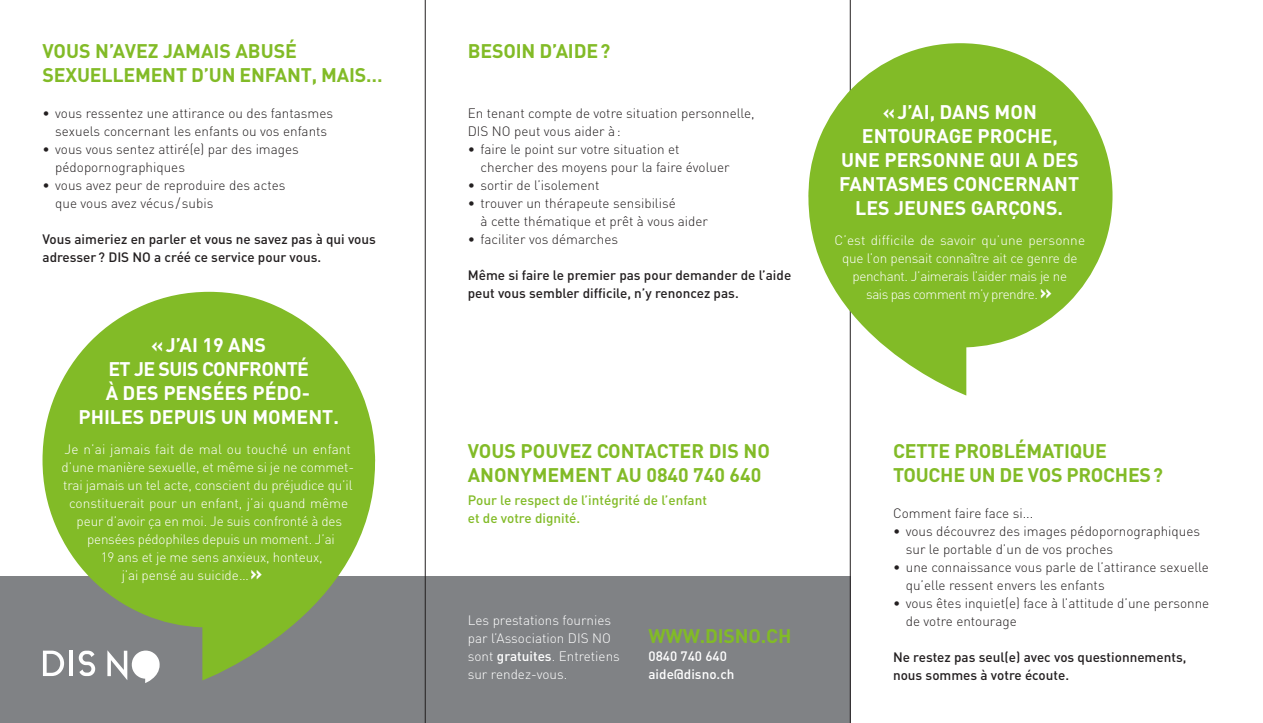
<style>
.page{position:relative;width:1263px;height:723px;background:#fff}
.page>*{position:absolute;margin:0;border:0;box-sizing:border-box;transform-origin:0 0}
.t1{font:700 19.5px/24px "DIN";letter-spacing:-.01em;color:#82bb27}
.t2{font:700 19.5px/24px "DIN";color:#fff;text-align:center}
.t3{font:300 13.5px/18px "DIN";color:#231f20}
.t4{font:300 13.5px/18px "DIN";letter-spacing:-.01em;color:#fff}
.t5{font:500 13.5px/18px "DIN";color:#231f20}
.t6{font:500 13.5px/18px "DIN";color:#82bb27}
.t7{font:500 13.5px/18px "DIN";color:#fff}
.s1{font-weight:700;font-size:19.5px}
.s2{font-weight:500}
</style>
<div class="page">
<div style="left:0;top:576px;width:850px;height:147px;background:#808285"></div>
<svg style="left:43px;top:292px;width:332px;height:388px;fill:#82bb27"></svg>
<svg style="left:43px;top:650px;width:21px;height:26px"></svg>
<hr style="left:70px;top:650px;width:3px;height:26px;background:#fff">
<svg style="left:79px;top:651px;width:16px;height:25px"></svg>
<svg style="left:107px;top:650px;width:53px;height:33px"></svg>
<hr style="left:850px;top:0;width:1px;height:723px;background:#231f20">
<svg style="left:808px;top:43px;width:304px;height:352px;fill:#82bb27"></svg>
<hr style="left:425px;top:0;width:1px;height:723px;background:#231f20">
<h1 class="t1" style="left:43px;top:39px;width:342px">VOUS N’AVEZ JAMAIS ABUSÉ<br>SEXUELLEMENT D’UN ENFANT, MAIS…</h1>
<p class="t3" style="left:43px;top:104px;width:292px;text-align:center">• vous ressentez une attirance ou des fantasmes sexuels concernant les enfants ou vos enfants</p>
<p class="t3" style="left:55px;top:140px;width:245px;text-indent:-13px">• vous vous sentez attiré(e) par des images pédopornographiques</p>
<p class="t3" style="left:55px;top:176px;width:232px;text-indent:-13px">• vous avez peur de reproduire des actes que vous avez vécus / subis</p>
<p class="t5" style="left:43px;top:230px;width:335px">Vous aimeriez en parler et vous ne savez pas à qui vous adresser? DIS NO a créé ce service pour vous.</p>
<h1 class="t2" style="left:78px;top:332px;width:262px">«J’AI 19 ANS<br>ET JE SUIS CONFRONTÉ<br>À DES PENSÉES PÉDO-<br>PHILES DEPUIS UN MOMENT.</h1>
<p class="t4" style="left:65px;top:440px;width:288px">Je n’ai jamais fait de mal ou touché un enfant</p>
<p class="t4" style="left:62px;top:458px;width:294px">d’une manière sexuelle, et même si je ne commet-</p>
<p class="t4" style="left:63px;top:476px;width:291px">trai jamais un tel acte, conscient du préjudice qu’il</p>
<p class="t4" style="left:69px;top:494px;width:281px">constituerait pour un enfant, j’ai quand même</p>
<p class="t4" style="left:77px;top:512px;width:267px">peur d’avoir ça en moi. Je suis confronté à des</p>
<p class="t4" style="left:87px;top:530px;width:249px">pensées pédophiles depuis un moment. J’ai</p>
<p class="t4" style="left:101px;top:548px;width:224px">19 ans et je me sens anxieux, honteux,</p>
<p class="t4" style="left:122px;top:566px;width:142px">j’ai pensé au suicide…<span class="s1">»</span></p>
<h1 class="t1" style="left:468px;top:39px;width:144px">BESOIN D’AIDE?</h1>
<p class="t3" style="left:468px;top:104px;width:288px">En tenant compte de votre situation personnelle,<br>DIS NO peut vous aider à:</p>
<p class="t3" style="left:480px;top:140px;width:251px;text-indent:-13px">• faire le point sur votre situation et chercher des moyens pour la faire évoluer</p>
<p class="t3" style="left:468px;top:176px;width:133px">• sortir de l’isolement</p>
<p class="t3" style="left:480px;top:194px;width:229px;text-indent:-13px">• trouver un thérapeute sensibilisé<br>à cette thématique et prêt à vous aider</p>
<p class="t3" style="left:468px;top:230px;width:152px">• faciliter vos démarches</p>
<p class="t5" style="left:468px;top:266px;width:325px">Même si faire le premier pas pour demander de l’aide peut vous sembler difficile, n’y renoncez pas.</p>
<h1 class="t2" style="left:839px;top:99px;width:242px">«J’AI, DANS MON<br>ENTOURAGE PROCHE,<br>UNE PERSONNE QUI A DES<br>FANTASMES CONCERNANT<br>LES JEUNES GARÇONS.</h1>
<p class="t4" style="left:835px;top:230px;width:252px;text-align:center">C’est difficile de savoir qu’une personne que l’on pensait connaître ait ce genre de penchant. J’aimerais l’aider mais je ne<br>sais pas comment m’y prendre. <span class="s1">»</span></p>
<h1 class="t1" style="left:468px;top:439px;width:304px">VOUS POUVEZ CONTACTER DIS NO<br>ANONYMEMENT AU 0840 740 640</h1>
<p class="t6" style="left:468px;top:490px;width:241px">Pour le respect de l’intégrité de l’enfant et de votre dignité.</p>
<p class="t4" style="left:468px;top:610px;width:154px">Les prestations fournies par l’Association DIS NO sont <span class="s2">gratuites</span>. Entretiens sur rendez-vous.</p>
<h1 class="t1" style="left:648px;top:623px;width:145px">WWW.DISNO.CH</h1>
<p class="t7" style="left:648px;top:646px;width:88px">0840 740 640 aide@disno.ch</p>
<h1 class="t1" style="left:893px;top:439px;width:272px">CETTE PROBLÉMATIQUE<br>TOUCHE UN DE VOS PROCHES?</h1>
<p class="t3" style="left:893px;top:504px;width:142px">Comment faire face si...</p>
<p class="t3" style="left:906px;top:522px;width:296px;text-indent:-13px">• vous découvrez des images pédopornographiques sur le portable d’un de vos proches</p>
<p class="t3" style="left:906px;top:558px;width:305px;text-indent:-13px">• une connaissance vous parle de l’attirance sexuelle qu’elle ressent envers les enfants</p>
<p class="t3" style="left:906px;top:594px;width:305px;text-indent:-13px">• vous êtes inquiet(e) face à l’attitude d’une personne de votre entourage</p>
<p class="t5" style="left:893px;top:648px;width:295px">Ne restez pas seul(e) avec vos questionnements, nous sommes à votre écoute.</p>
</div>
